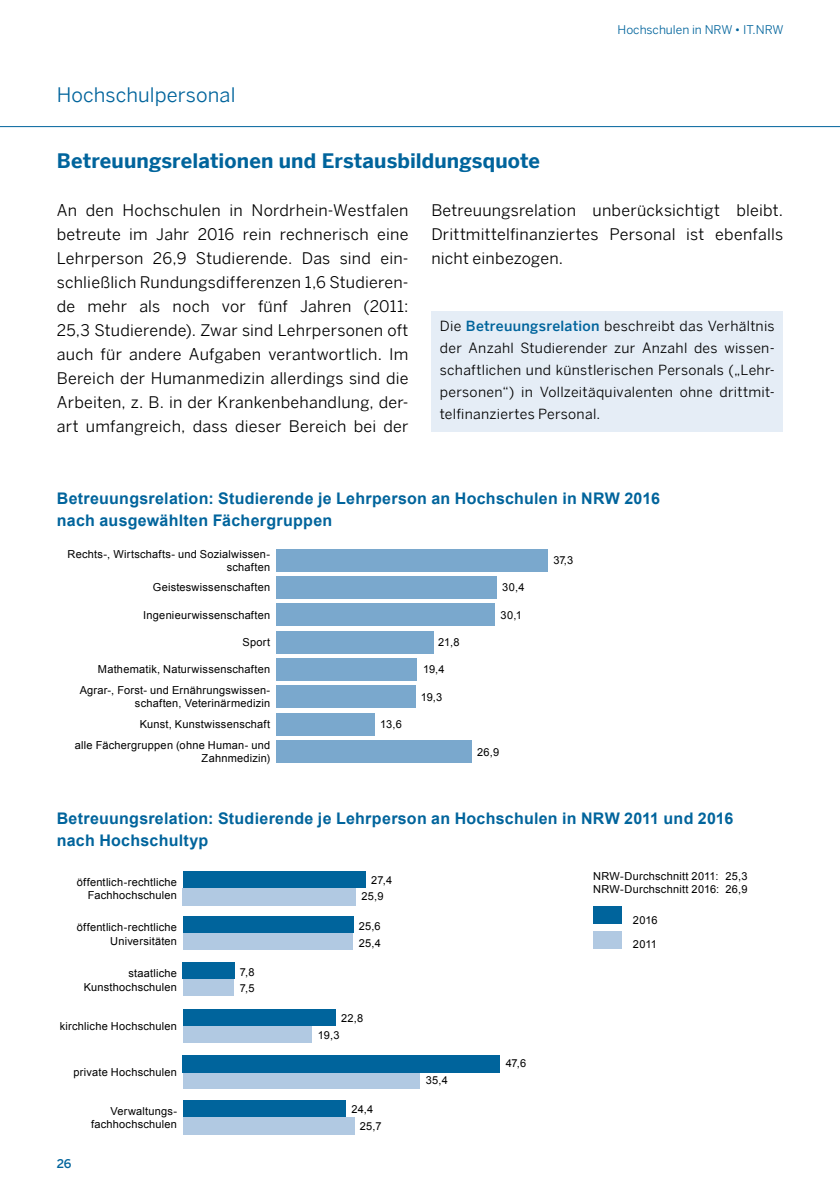
<style>
.page{position:relative;width:840px;height:1191px;background:#fff}
.page>*{position:absolute;margin:0;border:0;box-sizing:border-box;transform-origin:0 0}
.Headline{font:700 20px "Benton Sans";letter-spacing:.005em;color:#00649c}
.t1{font:20px "Benton Sans";letter-spacing:.005em;color:#00649c}
.Fließtext{font:16px/24px "Benton Sans";letter-spacing:.015em;color:#000}
.GRAFIK_Überschrift{font:700 16px "Arial";letter-spacing:.015em;color:#00649c}
.Infokasten_Text{font:14px/22px "Benton Sans";letter-spacing:.02em;color:#000;text-align:justify}
.t2{font:12px "Benton Sans";color:#00649c}
.t3{font:500 12px "Benton Sans";color:#00649c}
.GRAFIK_Beschriftunge{font:11px/13.2px "Arial";letter-spacing:.02em;color:#000;text-align:right}
.s1{font-weight:500;color:#00649c}
</style>
<div class="page">
<hr style="left:0;top:126px;width:839px;height:1px;background:#00649c">
<div style="left:431px;top:312px;width:351px;height:120px;background:#e5edf6"></div>
<div style="left:593px;top:906px;width:28px;height:17px;background:#00649c"></div>
<div style="left:593px;top:931px;width:28px;height:17px;background:#b1c9e2"></div>
<div style="left:183px;top:1117px;width:171px;height:17px;background:#b1c9e2"></div>
<div style="left:183px;top:1100px;width:162px;height:17px;background:#00649c"></div>
<div style="left:183px;top:1072px;width:236px;height:16px;background:#b1c9e2"></div>
<div style="left:183px;top:1054px;width:317px;height:18px;background:#00649c"></div>
<div style="left:183px;top:1026px;width:128px;height:17px;background:#b1c9e2"></div>
<div style="left:183px;top:1009px;width:152px;height:17px;background:#00649c"></div>
<div style="left:183px;top:979px;width:50px;height:17px;background:#b1c9e2"></div>
<div style="left:183px;top:962px;width:52px;height:17px;background:#00649c"></div>
<div style="left:183px;top:933px;width:169px;height:17px;background:#b1c9e2"></div>
<div style="left:183px;top:916px;width:170px;height:17px;background:#00649c"></div>
<div style="left:183px;top:888px;width:173px;height:17px;background:#b1c9e2"></div>
<div style="left:183px;top:871px;width:182px;height:17px;background:#00649c"></div>
<div style="left:276px;top:740px;width:195px;height:22px;background:#7aa8cd"></div>
<div style="left:276px;top:713px;width:98px;height:22px;background:#7aa8cd"></div>
<div style="left:276px;top:685px;width:139px;height:23px;background:#7aa8cd"></div>
<div style="left:276px;top:658px;width:140px;height:22px;background:#7aa8cd"></div>
<div style="left:276px;top:631px;width:157px;height:22px;background:#7aa8cd"></div>
<div style="left:276px;top:603px;width:218px;height:23px;background:#7aa8cd"></div>
<div style="left:276px;top:576px;width:220px;height:22px;background:#7aa8cd"></div>
<div style="left:276px;top:549px;width:271px;height:22px;background:#7aa8cd"></div>
<h1 class="t1" style="left:57px;top:83px;width:180px">Hochschulpersonal</h1>
<p class="t2" style="left:617px;top:23px;width:167px">Hochschulen in NRW • IT.NRW</p>
<p class="Headline" style="left:57px;top:149px;width:484px">Betreuungsrelationen und Erstausbildungsquote</p>
<p class="Fließtext" style="left:431px;top:198px;width:353px;text-align:justify">Betreuungsrelation unberücksichtigt bleibt.<br>Drittmittelfinanziertes Personal ist ebenfalls nicht einbezogen.</p>
<p class="Fließtext" style="left:57px;top:198px;width:353px">An den Hochschulen in Nordrhein-Westfalen betreute im Jahr 2016 rein rechnerisch eine Lehrperson 26,9 Studierende. Das sind ein&shy;schließlich Rundungsdifferenzen 1,6 Studieren&shy;de mehr als noch vor fünf Jahren (2011:<br>25,3 Studierende). Zwar sind Lehrpersonen oft auch für andere Aufgaben verantwortlich. Im Bereich der Humanmedizin allerdings sind die Arbeiten, z. B. in der Krankenbehandlung, der&shy;art umfangreich, dass dieser Bereich bei der</p>
<p class="Infokasten_Text" style="left:439px;top:315px;width:336px">Die <span class="s1">Betreuungsrelation</span> beschreibt das Verhältnis der Anzahl Studierender zur Anzahl des wissen&shy;schaftlichen und künstlerischen Personals („Lehr&shy;personen“) in Vollzeitäquivalenten ohne drittmit&shy;telfinanziertes Personal.</p>
<p class="GRAFIK_Überschrift" style="left:57px;top:488px;width:604px">Betreuungsrelation: Studierende je Lehrperson an Hochschulen in NRW 2016</p>
<p class="GRAFIK_Überschrift" style="left:57px;top:510px;width:277px">nach ausgewählten Fächergruppen</p>
<p class="GRAFIK_Beschriftunge" style="left:68px;top:547px;width:204px">Rechts-, Wirtschafts- und Sozialwissen&shy;schaften</p>
<p class="GRAFIK_Beschriftunge" style="left:553px;top:554px;width:22px">37,3</p>
<p class="GRAFIK_Beschriftunge" style="left:153px;top:581px;width:119px">Geisteswissenschaften</p>
<p class="GRAFIK_Beschriftunge" style="left:502px;top:581px;width:24px">30,4</p>
<p class="GRAFIK_Beschriftunge" style="left:143px;top:608px;width:128px">Ingenieurwissenschaften</p>
<p class="GRAFIK_Beschriftunge" style="left:500px;top:608px;width:23px">30,1</p>
<p class="GRAFIK_Beschriftunge" style="left:242px;top:636px;width:29px">Sport</p>
<p class="GRAFIK_Beschriftunge" style="left:438px;top:636px;width:23px">21,8</p>
<p class="GRAFIK_Beschriftunge" style="left:98px;top:663px;width:174px">Mathematik, Naturwissenschaften</p>
<p class="GRAFIK_Beschriftunge" style="left:423px;top:663px;width:23px">19,4</p>
<p class="GRAFIK_Beschriftunge" style="left:80px;top:684px;width:192px">Agrar-, Forst- und Ernährungswissen&shy;schaften, Veterinärmedizin</p>
<p class="GRAFIK_Beschriftunge" style="left:420px;top:690px;width:23px">19,3</p>
<p class="GRAFIK_Beschriftunge" style="left:140px;top:717px;width:132px">Kunst, Kunstwissenschaft</p>
<p class="GRAFIK_Beschriftunge" style="left:380px;top:717px;width:23px">13,6</p>
<p class="GRAFIK_Beschriftunge" style="left:75px;top:738px;width:197px">alle Fächergruppen (ohne Human- und<br>Zahnmedizin)</p>
<p class="GRAFIK_Beschriftunge" style="left:477px;top:745px;width:24px">26,9</p>
<p class="GRAFIK_Überschrift" style="left:57px;top:807px;width:677px">Betreuungsrelation: Studierende je Lehrperson an Hochschulen in NRW 2011 und 2016</p>
<p class="GRAFIK_Überschrift" style="left:57px;top:829px;width:153px">nach Hochschultyp</p>
<p class="GRAFIK_Beschriftunge" style="left:593px;top:869px;width:156px">NRW-Durchschnitt 2011: 25,3</p>
<p class="GRAFIK_Beschriftunge" style="left:593px;top:882px;width:156px">NRW-Durchschnitt 2016: 26,9</p>
<p class="GRAFIK_Beschriftunge" style="left:632px;top:913px;width:26px">2016</p>
<p class="GRAFIK_Beschriftunge" style="left:632px;top:938px;width:26px">2011</p>
<p class="GRAFIK_Beschriftunge" style="left:371px;top:873px;width:22px">27,4</p>
<p class="GRAFIK_Beschriftunge" style="left:361px;top:890px;width:24px">25,9</p>
<p class="GRAFIK_Beschriftunge" style="left:77px;top:875px;width:102px">öffentlich-rechtliche</p>
<p class="GRAFIK_Beschriftunge" style="left:88px;top:888px;width:91px">Fachhochschulen</p>
<p class="GRAFIK_Beschriftunge" style="left:358px;top:919px;width:23px">25,6</p>
<p class="GRAFIK_Beschriftunge" style="left:358px;top:936px;width:24px">25,4</p>
<p class="GRAFIK_Beschriftunge" style="left:77px;top:921px;width:102px">öffentlich-rechtliche</p>
<p class="GRAFIK_Beschriftunge" style="left:110px;top:934px;width:68px">Universitäten</p>
<p class="GRAFIK_Beschriftunge" style="left:128px;top:967px;width:50px">staatliche</p>
<p class="GRAFIK_Beschriftunge" style="left:84px;top:980px;width:95px">Kunsthochschulen</p>
<p class="GRAFIK_Beschriftunge" style="left:60px;top:1019px;width:119px">kirchliche Hochschulen</p>
<p class="GRAFIK_Beschriftunge" style="left:73px;top:1065px;width:105px">private Hochschulen</p>
<p class="GRAFIK_Beschriftunge" style="left:110px;top:1104px;width:67px">Verwaltungs-</p>
<p class="GRAFIK_Beschriftunge" style="left:91px;top:1117px;width:87px">fachhochschulen</p>
<p class="t3" style="left:57px;top:1156px;width:16px">26</p>
<p class="GRAFIK_Beschriftunge" style="left:240px;top:965px;width:16px">7,8</p>
<p class="GRAFIK_Beschriftunge" style="left:240px;top:982px;width:16px">7,5</p>
<p class="GRAFIK_Beschriftunge" style="left:341px;top:1011px;width:24px">22,8</p>
<p class="GRAFIK_Beschriftunge" style="left:317px;top:1028px;width:23px">19,3</p>
<p class="GRAFIK_Beschriftunge" style="left:351px;top:1102px;width:23px">24,4</p>
<p class="GRAFIK_Beschriftunge" style="left:359px;top:1119px;width:23px">25,7</p>
<p class="GRAFIK_Beschriftunge" style="left:425px;top:1074px;width:24px">35,4</p>
<p class="GRAFIK_Beschriftunge" style="left:505px;top:1056px;width:22px">47,6</p>
</div>
